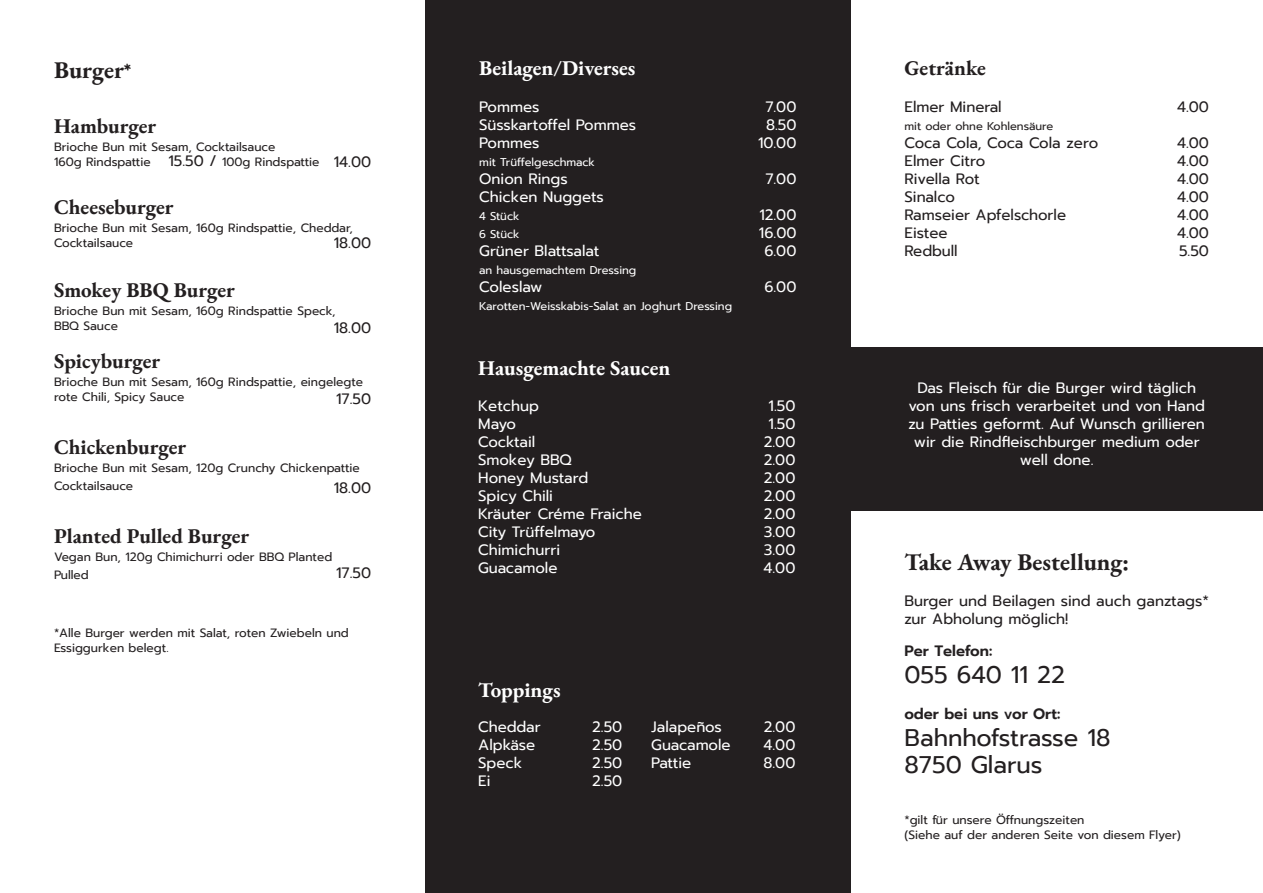
<style>
.page{position:relative;width:1263px;height:893px;background:#fff}
.page>*{position:absolute;margin:0;border:0;box-sizing:border-box;transform-origin:0 0}
.t1{font:24px "Prompt";color:#231f20}
.t2{font:24px "EB Garamond";color:#231f20}
.t3{font:21px "EB Garamond";color:#231f20}
.t4{font:21px "EB Garamond";color:#fff}
.t5{font:15px/18px "Prompt";color:#fff;text-align:center}
.t6{font:15px/18px "Prompt";color:#231f20}
.t7{font:600 15px "Prompt";color:#231f20}
.t8{font:12px/15px "Prompt";color:#231f20}
.t9{font:11.25px "Prompt";color:#fff}
.t10{font:11.25px "Prompt";color:#231f20}
.s1{font-size:21px}
.s2{font-size:15px}
</style>
<div class="page">
<div style="left:425px;top:0;width:425px;height:893px;background:#231f20"></div>
<div style="left:850px;top:348px;width:413px;height:163px;background:#231f20"></div>
<p class="t2" style="left:54px;top:54px;width:79px">Burger<span class="s1">*</span></p>
<p class="t3" style="left:904px;top:54px;width:83px">Getränke</p>
<p class="t6" style="left:904px;top:98px;width:99px">Elmer Mineral</p>
<p class="t6" style="left:1177px;top:98px;width:33px">4.00</p>
<p class="t10" style="left:904px;top:118px;width:150px">mit oder ohne Kohlensäure</p>
<p class="t6" style="left:904px;top:134px;width:195px">Coca Cola, Coca Cola zero</p>
<p class="t6" style="left:1177px;top:134px;width:33px">4.00</p>
<p class="t6" style="left:904px;top:152px;width:82px">Elmer Citro</p>
<p class="t6" style="left:1177px;top:152px;width:33px">4.00</p>
<p class="t6" style="left:904px;top:170px;width:77px">Rivella Rot</p>
<p class="t6" style="left:1177px;top:170px;width:33px">4.00</p>
<p class="t6" style="left:904px;top:188px;width:52px">Sinalco</p>
<p class="t6" style="left:1177px;top:188px;width:33px">4.00</p>
<p class="t6" style="left:904px;top:206px;width:163px">Ramseier Apfelschorle</p>
<p class="t6" style="left:1177px;top:206px;width:33px">4.00</p>
<p class="t6" style="left:904px;top:224px;width:45px">Eistee</p>
<p class="t6" style="left:1177px;top:224px;width:33px">4.00</p>
<p class="t6" style="left:904px;top:242px;width:55px">Redbull</p>
<p class="t6" style="left:1179px;top:242px;width:31px">5.50</p>
<p class="t4" style="left:479px;top:54px;width:158px">Beilagen/Diverses</p>
<p class="t5" style="left:479px;top:98px;width:62px">Pommes</p>
<p class="t5" style="left:765px;top:98px;width:33px">7.00</p>
<p class="t5" style="left:479px;top:116px;width:158px">Süsskartoffel Pommes</p>
<p class="t5" style="left:766px;top:116px;width:32px">8.50</p>
<p class="t5" style="left:479px;top:134px;width:62px">Pommes</p>
<p class="t5" style="left:758px;top:134px;width:40px">10.00</p>
<p class="t9" style="left:479px;top:154px;width:117px">mit Trüffelgeschmack</p>
<p class="t5" style="left:479px;top:170px;width:90px">Onion Rings</p>
<p class="t5" style="left:765px;top:170px;width:33px">7.00</p>
<p class="t5" style="left:479px;top:188px;width:126px">Chicken Nuggets</p>
<p class="t9" style="left:479px;top:208px;width:42px">4 Stück</p>
<p class="t5" style="left:759px;top:206px;width:39px">12.00</p>
<p class="t9" style="left:479px;top:226px;width:42px">6 Stück</p>
<p class="t5" style="left:759px;top:224px;width:39px">16.00</p>
<p class="t5" style="left:479px;top:242px;width:122px">Grüner Blattsalat</p>
<p class="t5" style="left:764px;top:242px;width:34px">6.00</p>
<p class="t9" style="left:479px;top:262px;width:159px">an hausgemachtem Dressing</p>
<p class="t5" style="left:479px;top:278px;width:65px">Coleslaw</p>
<p class="t5" style="left:764px;top:278px;width:34px">6.00</p>
<p class="t9" style="left:479px;top:298px;width:254px">Karotten-Weisskabis-Salat an Joghurt Dressing</p>
<p class="t3" style="left:54px;top:112px;width:104px">Hamburger</p>
<p class="t8" style="left:54px;top:139px;width:223px">Brioche Bun mit Sesam, Cocktailsauce</p>
<p class="t8" style="left:54px;top:154px;width:267px">160g Rindspattie <span class="s2">15.50 /</span> 100g Rindspattie</p>
<p class="t6" style="left:334px;top:153px;width:39px">14.00</p>
<p class="t3" style="left:54px;top:193px;width:121px">Cheeseburger</p>
<p class="t8" style="left:54px;top:220px;width:300px">Brioche Bun mit Sesam, 160g Rindspattie, Cheddar,<br>Cocktailsauce</p>
<p class="t6" style="left:334px;top:234px;width:39px">18.00</p>
<p class="t3" style="left:54px;top:276px;width:182px">Smokey BBQ Burger</p>
<p class="t8" style="left:54px;top:303px;width:283px">Brioche Bun mit Sesam, 160g Rindspattie Speck,<br>BBQ Sauce</p>
<p class="t6" style="left:334px;top:319px;width:39px">18.00</p>
<p class="t3" style="left:54px;top:347px;width:108px">Spicyburger</p>
<p class="t8" style="left:54px;top:374px;width:311px">Brioche Bun mit Sesam, 160g Rindspattie, eingelegte rote Chili, Spicy Sauce</p>
<p class="t6" style="left:336px;top:390px;width:37px">17.50</p>
<p class="t3" style="left:54px;top:434px;width:134px">Chickenburger</p>
<p class="t8" style="left:54px;top:459px;width:307px;line-height:18px">Brioche Bun mit Sesam, 120g Crunchy Chickenpattie<br>Cocktailsauce</p>
<p class="t6" style="left:334px;top:478px;width:39px">18.00</p>
<p class="t3" style="left:54px;top:522px;width:197px">Planted Pulled Burger</p>
<p class="t8" style="left:54px;top:548px;width:280px;line-height:18px">Vegan Bun, 120g Chimichurri oder BBQ Planted<br>Pulled</p>
<p class="t6" style="left:336px;top:564px;width:37px">17.50</p>
<p class="t8" style="left:54px;top:626px;width:296px">*Alle Burger werden mit Salat, roten Zwiebeln und<br>Essiggurken belegt.</p>
<p class="t4" style="left:478px;top:354px;width:194px">Hausgemachte Saucen</p>
<p class="t5" style="left:478px;top:397px;width:62px">Ketchup</p>
<p class="t5" style="left:768px;top:397px;width:28px">1.50</p>
<p class="t5" style="left:478px;top:415px;width:39px">Mayo</p>
<p class="t5" style="left:768px;top:415px;width:28px">1.50</p>
<p class="t5" style="left:478px;top:433px;width:59px">Cocktail</p>
<p class="t5" style="left:764px;top:433px;width:33px">2.00</p>
<p class="t5" style="left:478px;top:451px;width:95px">Smokey BBQ</p>
<p class="t5" style="left:764px;top:451px;width:33px">2.00</p>
<p class="t5" style="left:478px;top:469px;width:112px">Honey Mustard</p>
<p class="t5" style="left:764px;top:469px;width:33px">2.00</p>
<p class="t5" style="left:478px;top:487px;width:76px">Spicy Chili</p>
<p class="t5" style="left:764px;top:487px;width:33px">2.00</p>
<p class="t5" style="left:478px;top:505px;width:165px">Kräuter Créme Fraiche</p>
<p class="t5" style="left:764px;top:505px;width:33px">2.00</p>
<p class="t5" style="left:478px;top:523px;width:119px">City Trüffelmayo</p>
<p class="t5" style="left:764px;top:523px;width:33px">3.00</p>
<p class="t5" style="left:478px;top:541px;width:84px">Chimichurri</p>
<p class="t5" style="left:764px;top:541px;width:33px">3.00</p>
<p class="t5" style="left:478px;top:559px;width:81px">Guacamole</p>
<p class="t5" style="left:763px;top:559px;width:33px">4.00</p>
<p class="t4" style="left:478px;top:676px;width:84px">Toppings</p>
<p class="t5" style="left:478px;top:718px;width:64px">Cheddar</p>
<p class="t5" style="left:478px;top:736px;width:59px">Alpkäse</p>
<p class="t5" style="left:478px;top:754px;width:46px">Speck</p>
<p class="t5" style="left:478px;top:772px;width:14px">Ei</p>
<p class="t5" style="left:592px;top:718px;width:32px">2.50</p>
<p class="t5" style="left:592px;top:736px;width:32px">2.50</p>
<p class="t5" style="left:592px;top:754px;width:32px">2.50</p>
<p class="t5" style="left:592px;top:772px;width:32px">2.50</p>
<p class="t5" style="left:651px;top:718px;width:72px">Jalapeños</p>
<p class="t5" style="left:651px;top:736px;width:81px">Guacamole</p>
<p class="t5" style="left:651px;top:754px;width:42px">Pattie</p>
<p class="t5" style="left:764px;top:718px;width:33px">2.00</p>
<p class="t5" style="left:763px;top:736px;width:33px">4.00</p>
<p class="t5" style="left:763px;top:754px;width:33px">8.00</p>
<p class="t5" style="left:908px;top:379px;width:298px">Das Fleisch für die Burger wird täglich von uns frisch verarbeitet und von Hand zu Patties geformt. Auf Wunsch grillieren wir die Rindfleischburger medium oder well done.</p>
<p class="t2" style="left:904px;top:546px;width:226px">Take Away Bestellung:</p>
<p class="t6" style="left:904px;top:591px;width:306px">Burger und Beilagen sind auch ganztags* zur Abholung möglich!</p>
<p class="t7" style="left:904px;top:640px;width:89px">Per Telefon:</p>
<p class="t1" style="left:904px;top:658px;width:162px">055 640 11 22</p>
<p class="t7" style="left:904px;top:703px;width:157px">oder bei uns vor Ort:</p>
<p class="t1" style="left:904px;top:721px;width:208px">Bahnhofstrasse 18</p>
<p class="t1" style="left:904px;top:748px;width:140px">8750 Glarus</p>
<p class="t8" style="left:904px;top:812px;width:278px">*gilt für unsere Öffnungszeiten<br>(Siehe auf der anderen Seite von diesem Flyer)</p>
</div>
